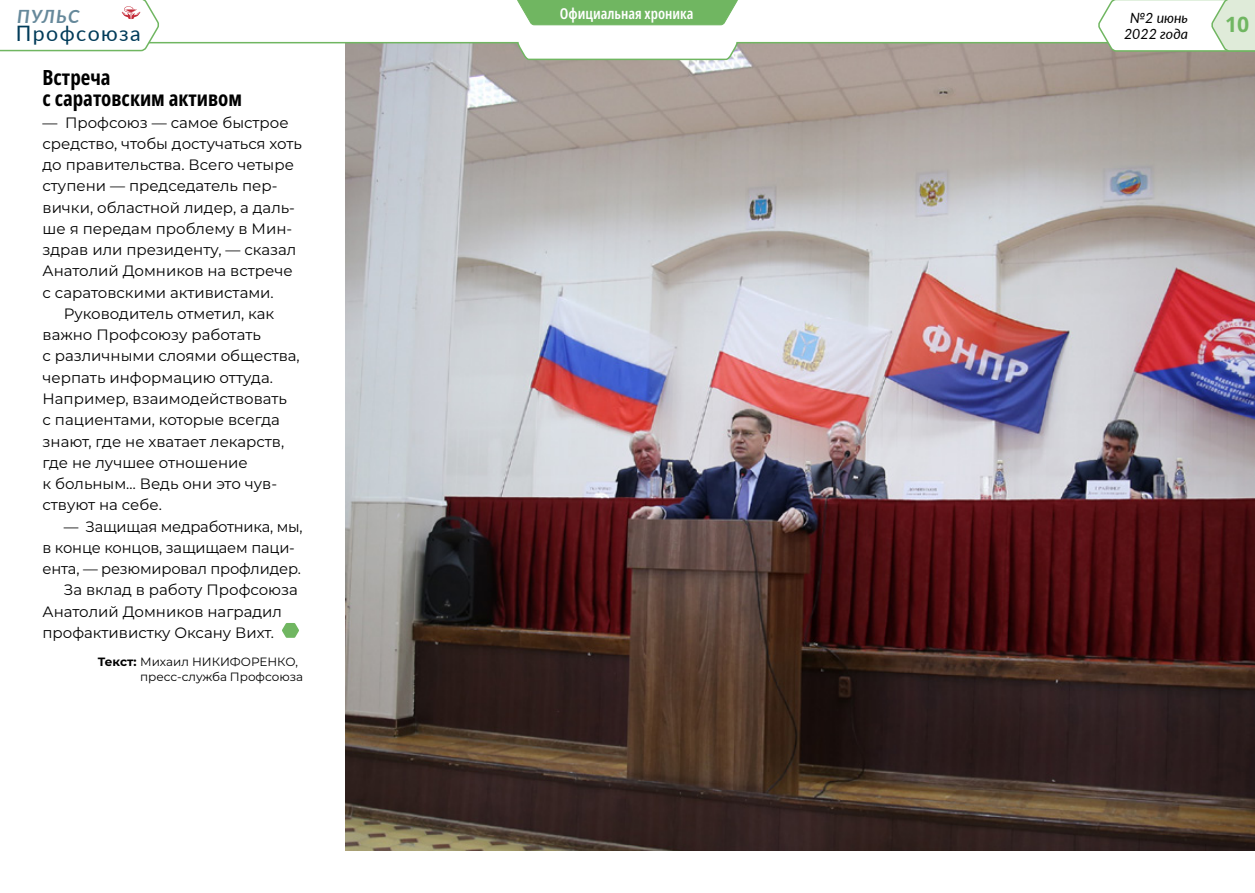
<style>
.page{position:relative;width:1255px;height:893px;background:#fff}
.page>*{position:absolute;margin:0;border:0;box-sizing:border-box;transform-origin:0 0}
.t1{font:21.3px "Lato";letter-spacing:.07em;color:#003b59}
.t2{font:700 21.3px "Noto Sans";color:#70b661}
._1_1_podzag{font:700 extra-condensed 21px/21.3px "Noto Sans";color:#000}
.t3{font:italic 700 18.3px "Lato";letter-spacing:.07em;color:#66899b}
._0_0_body{font:15px/21.3px "Montserrat";color:#000}
._0_1_first{font:15px/21.3px "Montserrat";color:#000}
.t4{font:600 extra-condensed 15px "Noto Sans";color:#fff}
.t5{font:italic 14.1px/15.3px "Lato";color:#000;text-align:center}
._3_0_podpis{font:12px/15px "Montserrat";color:#000}
.s1{font-weight:700}
</style>
<div class="page">
<svg style="left:282px;top:623px;width:17px;height:15px"></svg>
<img style="left:345px;top:61px;width:909px;height:789px">
<svg style="left:161px;top:41px;width:1093px;height:20px"></svg>
<svg style="left:517px;top:0;width:221px;height:26px;background:#7dbc6f"></svg>
<svg style="left:1096px;top:0;width:158px;height:52px"></svg>
<svg style="left:0;top:0;width:161px;height:52px"></svg>
<p class="t3" style="left:17px;top:3px;width:64px">ПУЛЬС</p>
<h1 class="t1" style="left:16px;top:18px;width:126px">Профсоюза</h1>
<p class="_1_1_podzag" style="left:43px;top:67px;width:201px">Встреча<br>с саратовским активом</p>
<p class="_0_1_first" style="left:43px;top:111px;width:261px">— Профсоюз — самое быстрое средство, чтобы достучаться хоть до правительства. Всего четыре ступени — председатель пер&shy;вички, областной лидер, а даль&shy;ше я передам проблему в Мин&shy;здрав или президенту, — сказал<br>Анатолий Домников на встрече с саратовскими активистами.</p>
<p class="_0_0_body" style="left:43px;top:302px;width:259px;text-indent:21px">Руководитель отметил, как важно Профсоюзу работать<br>с различными слоями общества, черпать информацию оттуда.<br>Например, взаимодействовать<br>с пациентами, которые всегда знают, где не хватает лекарств, где не лучшее отношение<br>к больным… Ведь они это чув&shy;ствуют на себе.</p>
<p class="_0_0_body" style="left:43px;top:515px;width:262px;text-indent:21px">— Защищая медработника, мы, в конце концов, защищаем паци&shy;ента, — резюмировал профлидер.</p>
<p class="_0_0_body" style="left:43px;top:579px;width:257px;text-indent:21px">За вклад в работу Профсоюза<br>Анатолий Домников наградил профактивистку Оксану Вихт.</p>
<p class="_3_0_podpis" style="left:140px;top:653px;width:164px;text-indent:-42px"><span class="s1">Текст:</span> Михаил НИКИФОРЕНКО, пресс--служба Профсоюза</p>
<p class="t4" style="left:560px;top:3px;width:135px">Официальная хроника</p>
<p class="t5" style="left:1123px;top:10px;width:65px">№2 июнь<br>2022 года</p>
<h1 class="t2" style="left:1225px;top:9px;width:26px">10</h1>
</div>
